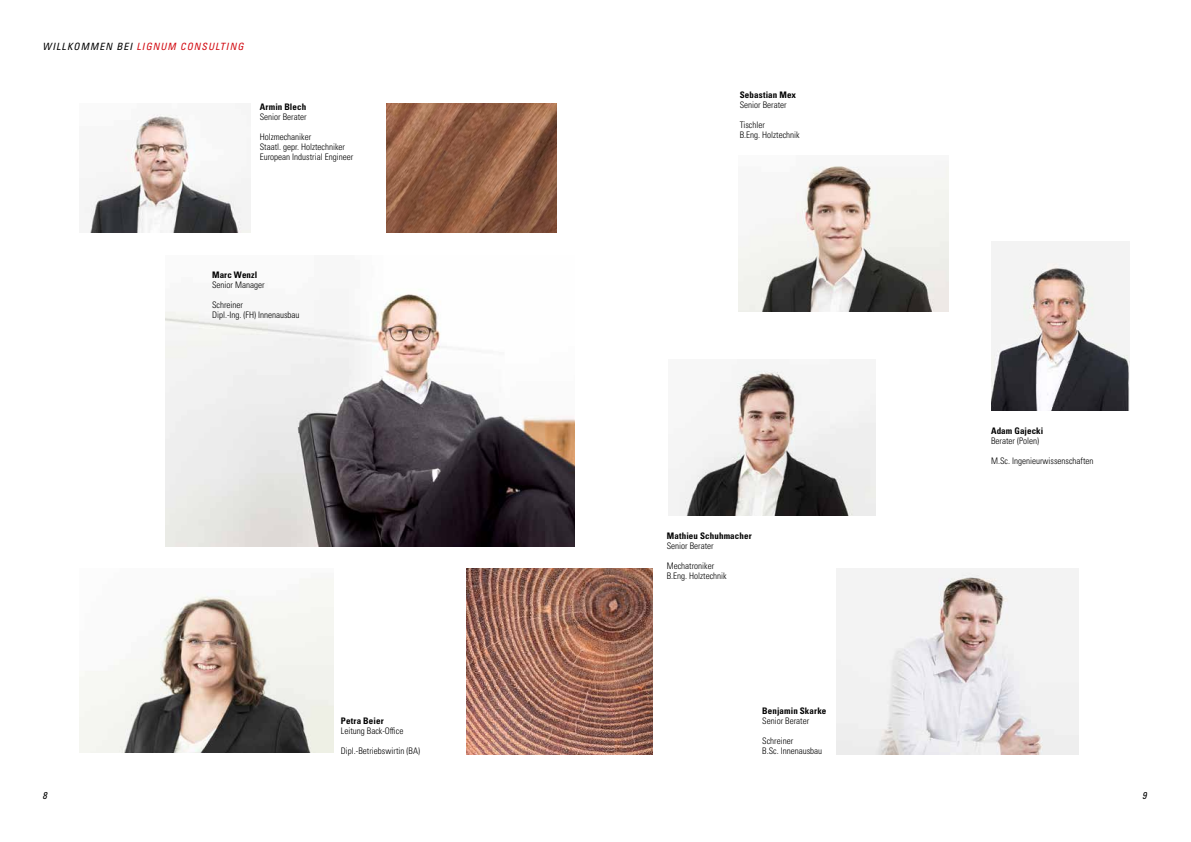
<style>
.page{position:relative;width:1191px;height:842px;background:#fff}
.page>*{position:absolute;margin:0;border:0;box-sizing:border-box;transform-origin:0 0}
.t1{font:italic condensed 10px "Univers LT Pro";letter-spacing:.1em;color:#d20a11}
.t2{font:italic condensed 10px "Univers LT Pro";color:#000}
.t3{font:300 condensed 9px/10px "Univers LT Pro";color:#000}
.t4{font:700 condensed 9px "Univers LT Pro";letter-spacing:.01em;color:#000}
.s1{color:#000}
</style>
<div class="page">
<img style="left:165px;top:289px;width:409px;height:258px">
<img style="left:991px;top:241px;width:138px;height:170px">
<img style="left:84px;top:114px;width:167px;height:119px">
<img style="left:387px;top:103px;width:169px;height:130px">
<img style="left:80px;top:578px;width:253px;height:175px">
<img style="left:738px;top:165px;width:210px;height:147px">
<img style="left:836px;top:569px;width:242px;height:185px">
<img style="left:668px;top:369px;width:207px;height:146px">
<img style="left:466px;top:569px;width:186px;height:185px">
<p class="t1" style="left:43px;top:40px;width:202px"><span class="s1">WILLKOMMEN BEI</span> LIGNUM CONSULTING</p>
<p class="t4" style="left:260px;top:101px;width:48px">Armin Blech</p>
<p class="t3" style="left:260px;top:111px;width:48px">Senior Berater</p>
<p class="t3" style="left:260px;top:131px;width:95px">Holzmechaniker<br>Staatl. gepr. Holztechniker<br>European Industrial Engineer</p>
<p class="t4" style="left:212px;top:270px;width:47px">Marc Wenzl</p>
<p class="t3" style="left:212px;top:280px;width:54px">Senior Manager</p>
<p class="t3" style="left:212px;top:300px;width:89px">Schreiner<br>Dipl.-Ing. (FH) Innenausbau</p>
<p class="t4" style="left:341px;top:715px;width:44px">Petra Beier</p>
<p class="t3" style="left:341px;top:726px;width:64px">Leitung Back-Office</p>
<p class="t3" style="left:341px;top:746px;width:80px">Dipl.-Betriebswirtin (BA)</p>
<p class="t4" style="left:740px;top:89px;width:58px">Sebastian Mex</p>
<p class="t3" style="left:740px;top:99px;width:48px">Senior Berater</p>
<p class="t3" style="left:740px;top:119px;width:61px">Tischler<br>B.Eng. Holztechnik</p>
<p class="t4" style="left:667px;top:530px;width:86px">Mathieu Schuhmacher</p>
<p class="t3" style="left:667px;top:540px;width:48px">Senior Berater</p>
<p class="t3" style="left:667px;top:560px;width:61px">Mechatroniker<br>B.Eng. Holztechnik</p>
<p class="t4" style="left:762px;top:705px;width:66px">Benjamin Skarke</p>
<p class="t3" style="left:762px;top:716px;width:48px">Senior Berater</p>
<p class="t3" style="left:762px;top:736px;width:61px">Schreiner<br>B.Sc. Innenausbau</p>
<p class="t4" style="left:991px;top:425px;width:54px">Adam Gajecki</p>
<p class="t3" style="left:991px;top:435px;width:49px">Berater (Polen)</p>
<p class="t3" style="left:991px;top:455px;width:104px">M.Sc. Ingenieurwissenschaften</p>
<p class="t2" style="left:43px;top:789px;width:6px">8</p>
<p class="t2" style="left:1142px;top:789px;width:6px">9</p>
</div>
